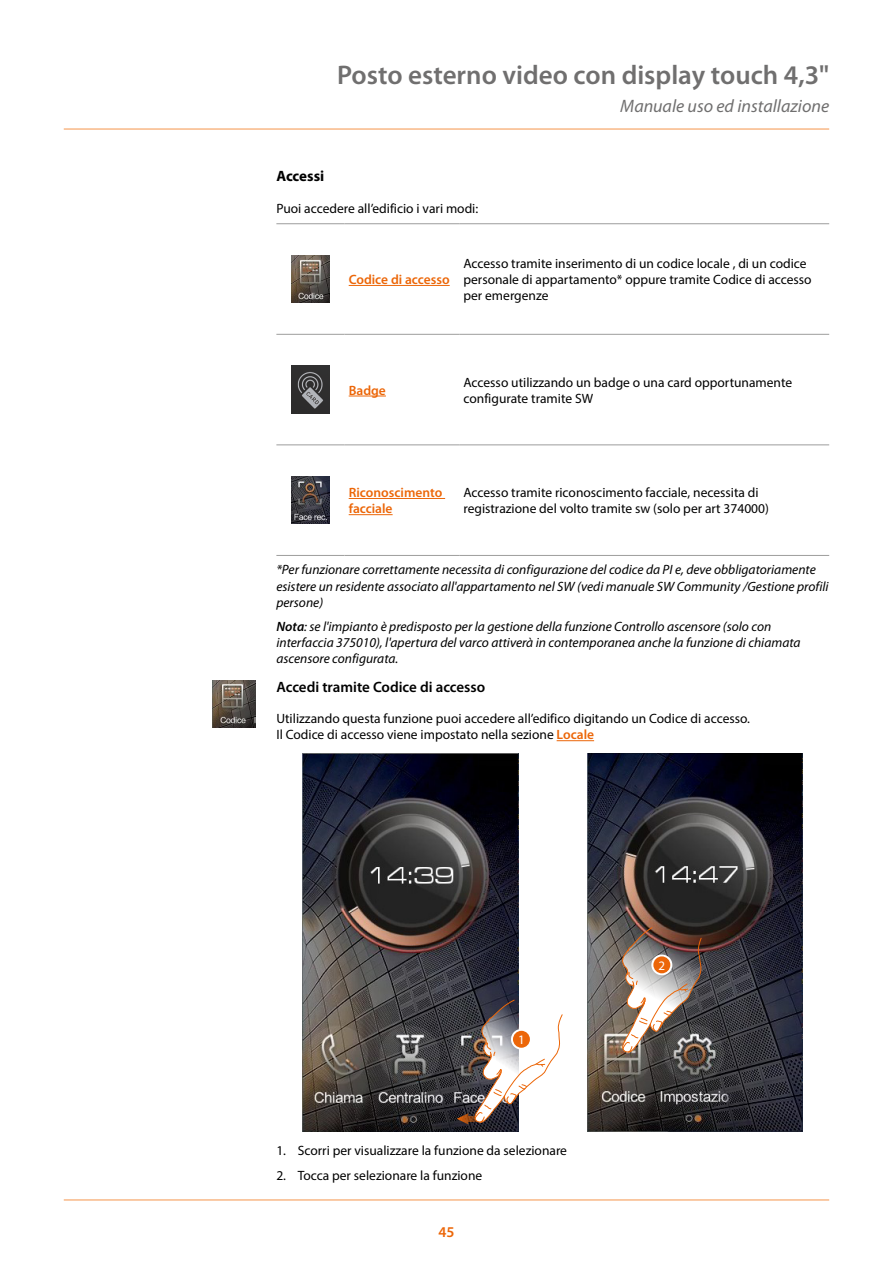
<style>
.page{position:relative;width:893px;height:1263px;background:#fff}
.page>*{position:absolute;margin:0;border:0;box-sizing:border-box;transform-origin:0 0}
.t1{font:600 27px "Myriad Pro";color:#706f6f}
.t2{font:italic 18px "Myriad Pro";color:#706f6f}
.t3{font:600 15px "Myriad Pro";color:#000}
.t4{font:700 15px "Myriad Pro";letter-spacing:-.005em;color:#000}
.t5{font:600 15px "Myriad Pro";color:#ec6608}
.t6{font:13.5px/16.2px "Myriad Pro";color:#000}
.t7{font:italic 13.5px/16.2px "Myriad Pro";color:#000}
.t8{font:600 13.5px/16.2px "Myriad Pro";color:#ec6608}
.t9{font:13.05px "Myriad Pro";color:#fff}
.s1{font-weight:600}
.s2{font-weight:600;color:#ec6608}
</style>
<div class="page">
<hr style="left:64px;top:128px;width:765px;height:2px;background:#f8b887">
<hr style="left:64px;top:1199px;width:765px;height:2px;background:#f8b887">
<hr style="left:276px;top:223px;width:68px;height:1px;background:#9d9d9c">
<hr style="left:344px;top:223px;width:115px;height:1px;background:#9d9d9c">
<hr style="left:459px;top:223px;width:370px;height:1px;background:#9d9d9c">
<hr style="left:276px;top:334px;width:68px;height:1px;background:#9d9d9c">
<hr style="left:344px;top:334px;width:115px;height:1px;background:#9d9d9c">
<hr style="left:459px;top:334px;width:370px;height:1px;background:#9d9d9c">
<hr style="left:276px;top:444px;width:68px;height:1px;background:#9d9d9c">
<hr style="left:344px;top:444px;width:115px;height:1px;background:#9d9d9c">
<hr style="left:459px;top:444px;width:370px;height:1px;background:#9d9d9c">
<hr style="left:276px;top:555px;width:68px;height:1px;background:#9d9d9c">
<hr style="left:344px;top:555px;width:115px;height:1px;background:#9d9d9c">
<hr style="left:459px;top:555px;width:370px;height:1px;background:#9d9d9c">
<img style="left:291px;top:255px;width:39px;height:48px">
<hr style="left:349px;top:285px;width:101px;height:1px;background:#ec6608">
<img style="left:291px;top:366px;width:39px;height:47px">
<hr style="left:349px;top:396px;width:37px;height:1px;background:#ec6608">
<img style="left:291px;top:477px;width:39px;height:47px">
<hr style="left:349px;top:498px;width:96px;height:1px;background:#ec6608">
<hr style="left:349px;top:514px;width:44px;height:1px;background:#ec6608">
<hr style="left:557px;top:740px;width:37px;height:1px;background:#ec6608">
<img style="left:587px;top:753px;width:216px;height:378px">
<img style="left:303px;top:753px;width:216px;height:378px">
<svg style="left:468px;top:1116px;width:6px;height:5px"></svg>
<svg style="left:457px;top:1113px;width:11px;height:11px"></svg>
<svg style="left:474px;top:996px;width:89px;height:127px"></svg>
<svg style="left:511px;top:1029px;width:21px;height:20px"></svg>
<div style="left:513px;top:1031px;width:17px;height:17px;background:#ec6608;border-radius:50%"></div>
<img style="left:622px;top:926px;width:80px;height:127px">
<svg style="left:651px;top:954px;width:21px;height:21px"></svg>
<div style="left:653px;top:956px;width:17px;height:17px;background:#ec6608;border-radius:50%"></div>
<img style="left:213px;top:680px;width:42px;height:48px">
<h1 class="t1" style="left:337px;top:58px;width:494px">Posto esterno video con display touch 4,3"</h1>
<h2 class="t2" style="left:620px;top:95px;width:210px">Manuale uso ed installazione</h2>
<p class="t4" style="left:276px;top:166px;width:49px">Accessi</p>
<p class="t6" style="left:276px;top:200px;width:203px">Puoi accedere all’edificio i vari modi:</p>
<p class="t8" style="left:349px;top:271px;width:103px">Codice di accesso</p>
<p class="t6" style="left:463px;top:255px;width:350px">Accesso tramite inserimento di un codice locale , di un codice personale di appartamento* oppure tramite Codice di accesso per emergenze</p>
<p class="t8" style="left:349px;top:382px;width:39px">Badge</p>
<p class="t6" style="left:463px;top:374px;width:330px">Accesso utilizzando un badge o una card opportunamente configurate tramite SW</p>
<p class="t8" style="left:349px;top:484px;width:95px">Riconoscimento facciale</p>
<p class="t6" style="left:463px;top:484px;width:307px">Accesso tramite riconoscimento facciale, necessita di registrazione del volto tramite sw (solo per art 374000)</p>
<p class="t7" style="left:276px;top:562px;width:554px">*Per funzionare correttamente necessita di configurazione del codice da PI e, deve obbligatoriamente esistere un residente associato all'appartamento nel SW (vedi manuale SW Community /Gestione profili persone)</p>
<p class="t7" style="left:276px;top:618px;width:526px"><span class="s1">Nota</span>: se l'impianto è predisposto per la gestione della funzione Controllo ascensore (solo con interfaccia 375010), l'apertura del varco attiverà in contemporanea anche la funzione di chiamata ascensore configurata.</p>
<p class="t3" style="left:276px;top:677px;width:210px">Accedi tramite Codice di accesso</p>
<p class="t6" style="left:276px;top:710px;width:475px">Utilizzando questa funzione puoi accedere all’edifico digitando un Codice di accesso.<br>Il Codice di accesso viene impostato nella sezione <span class="s2">Locale</span></p>
<p class="t9" style="left:518px;top:1032px;width:8px">1</p>
<p class="t6" style="left:276px;top:1142px;width:292px">1. Scorri per visualizzare la funzione da selezionare</p>
<p class="t6" style="left:276px;top:1167px;width:207px">2. Tocca per selezionare la funzione</p>
<p class="t5" style="left:438px;top:1222px;width:18px">45</p>
<p class="t9" style="left:658px;top:957px;width:8px">2</p>
</div>
